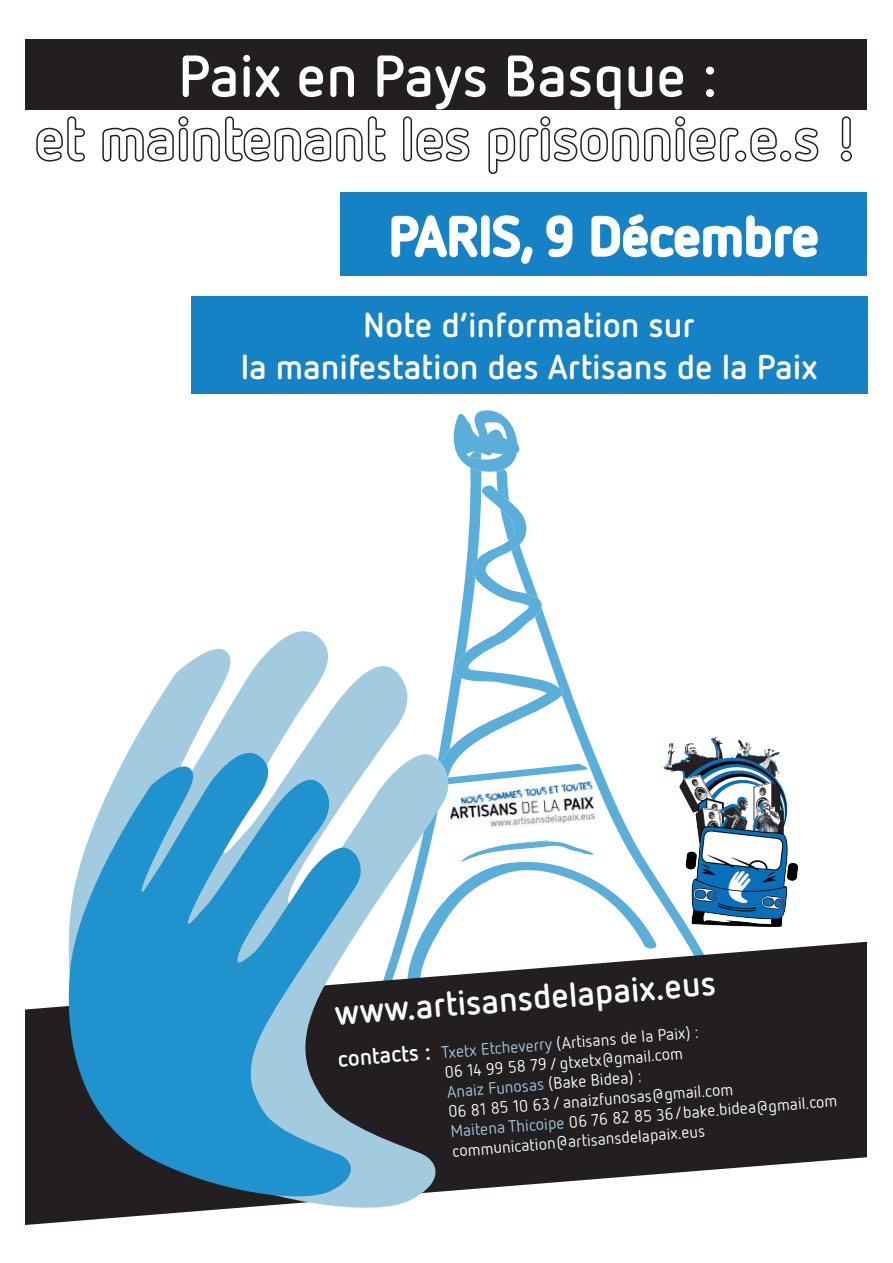
<style>
.page{position:relative;width:893px;height:1263px;background:#fff}
.page>*{position:absolute;margin:0;border:0;box-sizing:border-box;transform-origin:0 0}
.t1{font:700 58.5px/63px "Netto OT";color:#fff;text-align:center}
.t2{font:700 54px "Netto OT";color:#fff}
.t3{font:700 34.5px/41.4px "Netto OT";color:#fff;text-align:center}
.t4{font:16.5px/20px "Netto OT";color:#fff}
.s1{font-weight:700;font-size:22.5px}
.s2{color:#a3cbdf}
</style>
<div class="page">
<svg style="left:497px;top:472px;width:136px;height:368px"></svg>
<svg style="left:455px;top:485px;width:137px;height:293px"></svg>
<svg style="left:453px;top:410px;width:67px;height:62px"></svg>
<svg style="left:455px;top:840px;width:237px;height:94px"></svg>
<svg style="left:25px;top:934px;width:842px;height:291px;fill:#231f20"></svg>
<div style="left:25px;top:39px;width:842px;height:70px;background:#231f20"></div>
<div style="left:340px;top:192px;width:527px;height:84px;background:#1582c5"></div>
<svg style="left:391px;top:215px;width:87px;height:43px"></svg>
<div style="left:481px;top:215px;width:9px;height:42px;border:3px solid #fff;border-radius:3px"></div>
<svg style="left:493px;top:215px;width:40px;height:49px"></svg>
<svg style="left:546px;top:215px;width:27px;height:43px"></svg>
<svg style="left:591px;top:214px;width:227px;height:44px"></svg>
<img style="left:659px;top:736px;width:140px;height:191px">
<div style="left:191px;top:296px;width:676px;height:97px;background:#1582c5"></div>
<img style="left:455px;top:778px;width:143px;height:55px">
<svg style="left:61px;top:631px;width:394px;height:587px"></svg>
<svg style="left:63px;top:742px;width:302px;height:463px;background:#5098bf"></svg>
<svg style="left:36px;top:116px;width:49px;height:46px"></svg>
<svg style="left:102px;top:116px;width:284px;height:46px"></svg>
<div style="left:403px;top:116px;width:9px;height:46px;border:3px solid #231f20;border-radius:3px"></div>
<svg style="left:416px;top:127px;width:54px;height:35px"></svg>
<svg style="left:488px;top:116px;width:251px;height:58px"></svg>
<div style="left:735px;top:150px;width:11px;height:12px;border:3px solid #231f20;border-radius:50%"></div>
<svg style="left:750px;top:127px;width:27px;height:35px"></svg>
<div style="left:780px;top:150px;width:11px;height:12px;border:3px solid #231f20;border-radius:50%"></div>
<svg style="left:795px;top:127px;width:24px;height:35px"></svg>
<svg style="left:840px;top:116px;width:12px;height:46px"></svg>
<h1 class="t1" style="left:35px;top:43px;width:825px">Paix en Pays Basque :<br>et maintenant les prisonnier.e.s !</h1>
<h2 class="t2" style="left:389px;top:202px;width:432px">PARIS, 9 Décembre</h2>
<h3 class="t3" style="left:241px;top:304px;width:578px">Note d’information sur<br>la manifestation des Artisans de la Paix</h3>
<h3 class="t3" style="left:333px;top:993px;width:384px;rotate:-5deg">www.artisansdelapaix.eus</h3>
<p class="t4" style="left:442px;top:1043px;width:390px;text-indent:-105px;rotate:-5deg"><span class="s1">contacts :</span> <span class="s2">Txetx Etcheverry</span> (Artisans de la Paix) :<br>06 14 99 58 79 / gtxetx@gmail.com<br><span class="s2">Anaiz Funosas</span> (Bake Bidea) :<br>06 81 85 10 63 / anaizfunosas@gmail.com<br><span class="s2">Maitena Thicoipe</span> 06 76 82 85 36/bake.bidea@gmail.com</p>
<p class="t4" style="left:452px;top:1142px;width:255px;rotate:-5deg">communication@artisansdelapaix.eus</p>
</div>
